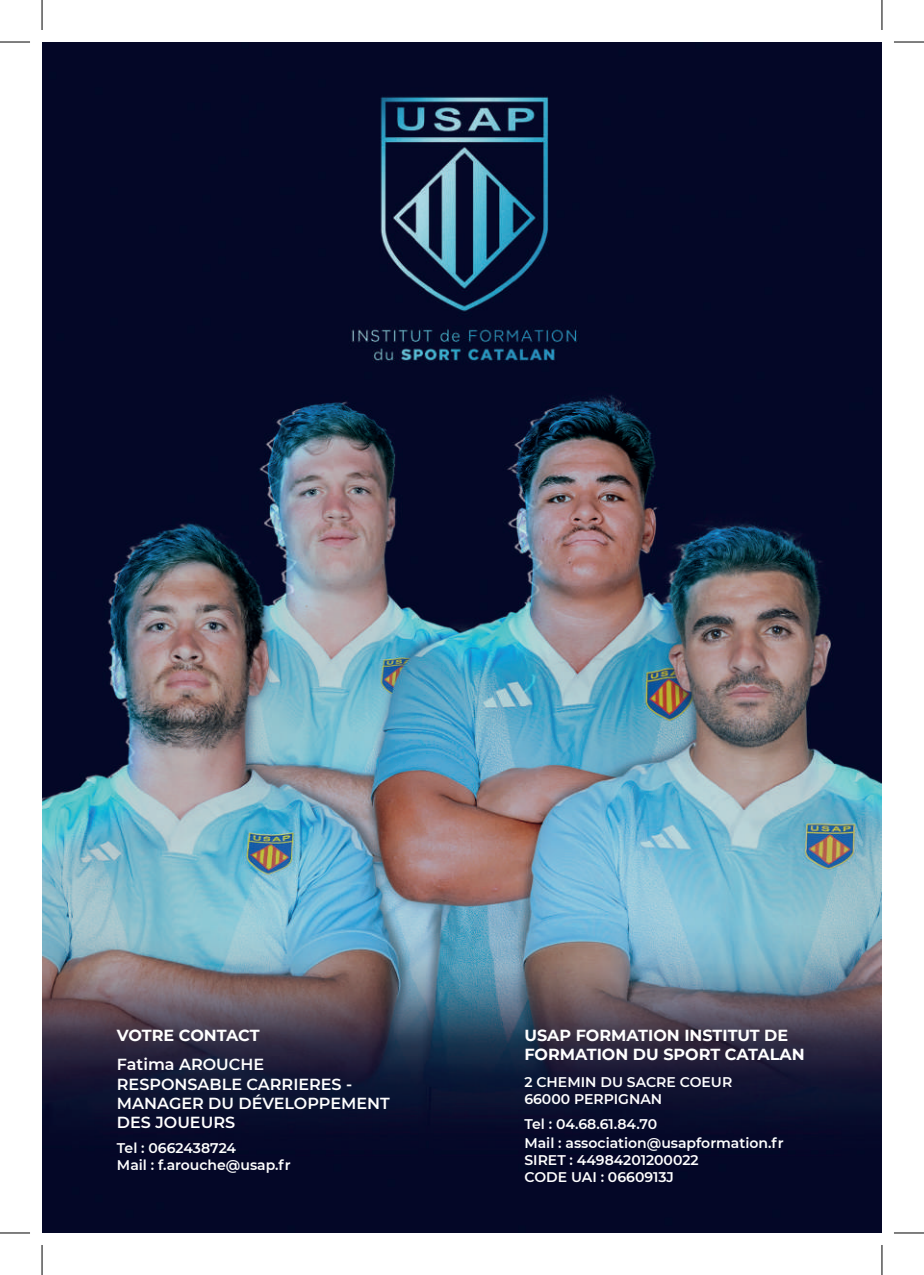
<style>
.page{position:relative;width:924px;height:1275px;background:#fff}
.page>*{position:absolute;margin:0;border:0;box-sizing:border-box;transform-origin:0 0}
.t1{font:600 16px/19.2px "Montserrat";color:#fff}
.t2{font:700 16px/19.2px "Montserrat";color:#fff}
.t3{font:600 14px/16.8px "Montserrat";color:#fff}
</style>
<div class="page">
<img style="left:42px;top:42px;width:839px;height:1191px">
<hr style="left:0;top:42px;width:30px;height:1px;background:#000">
<hr style="left:893px;top:42px;width:30px;height:1px;background:#000">
<hr style="left:0;top:1232px;width:30px;height:1px;background:#000">
<hr style="left:893px;top:1232px;width:30px;height:1px;background:#000">
<hr style="left:42px;top:0;width:1px;height:30px;background:#000">
<hr style="left:42px;top:1245px;width:1px;height:30px;background:#000">
<hr style="left:881px;top:0;width:1px;height:30px;background:#000">
<hr style="left:881px;top:1245px;width:1px;height:30px;background:#000">
<p class="t2" style="left:117px;top:1025px;width:144px">VOTRE CONTACT</p>
<p class="t1" style="left:117px;top:1054px;width:274px">Fatima AROUCHE<br>RESPONSABLE CARRIERES -<br>MANAGER DU DÉVELOPPEMENT<br>DES JOUEURS</p>
<p class="t3" style="left:117px;top:1138px;width:175px">Tel : 0662438724<br>Mail : f.arouche@usap.fr</p>
<p class="t2" style="left:524px;top:1025px;width:281px">USAP FORMATION INSTITUT DE<br>FORMATION DU SPORT CATALAN</p>
<p class="t3" style="left:524px;top:1073px;width:209px">2 CHEMIN DU SACRE COEUR<br>66000 PERPIGNAN</p>
<p class="t3" style="left:524px;top:1113px;width:260px;line-height:19.2px">Tel : 04.68.61.84.70<br>Mail : association@usapformation.fr</p>
<p class="t3" style="left:524px;top:1150px;width:176px">SIRET : 44984201200022<br>CODE UAI : 0660913J</p>
</div>
